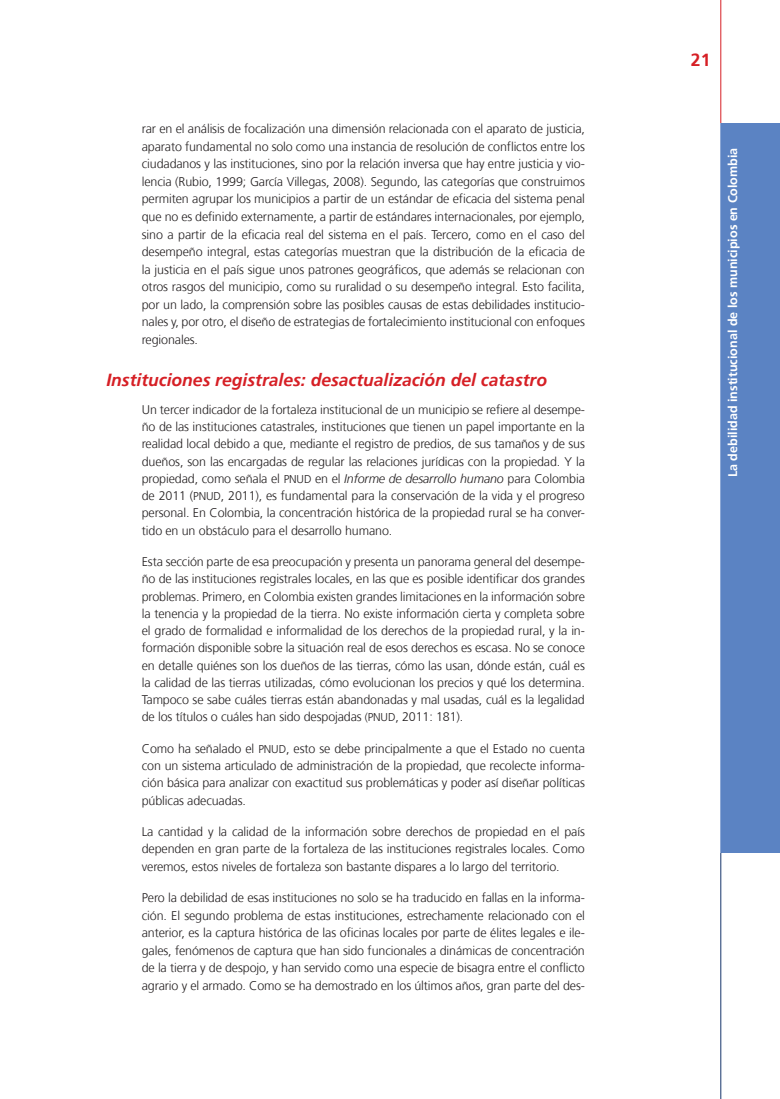
<style>
.page{position:relative;width:780px;height:1099px;background:#fff}
.page>*{position:absolute;margin:0;border:0;box-sizing:border-box;transform-origin:0 0}
.t1{font:italic 700 17.5px "Frutiger";color:#d61f25}
.t2{font:700 17.5px "Frutiger";color:#d61f25}
.t3{font:300 12.5px/17.2px "Frutiger";letter-spacing:-.01em;color:#231f20;text-align:justify}
.t4{font:700 12.5px "Frutiger";color:#fff}
.s1{font-size:11.25px}
.s2{font-style:italic}
</style>
<div class="page">
<div style="left:720px;top:123px;width:60px;height:729px;background:#5b83c3"></div>
<hr style="left:720px;top:0;width:1px;height:123px;background:#d61f25">
<hr style="left:720px;top:852px;width:1px;height:246px;background:#16346b">
<p class="t3" style="left:142px;top:121px;width:444px">rar en el análisis de focalización una dimensión relacionada con el aparato de justicia, aparato fundamental no solo como una instancia de resolución de conflictos entre los ciudadanos y las instituciones, sino por la relación inversa que hay entre justicia y vio&shy;lencia (Rubio, 1999; García Villegas, 2008). Segundo, las categorías que construimos permiten agrupar los municipios a partir de un estándar de eficacia del sistema penal que no es definido externamente, a partir de estándares internacionales, por ejemplo, sino a partir de la eficacia real del sistema en el país. Tercero, como en el caso del desempeño integral, estas categorías muestran que la distribución de la eficacia de la justicia en el país sigue unos patrones geográficos, que además se relacionan con otros rasgos del municipio, como su ruralidad o su desempeño integral. Esto facilita, por un lado, la comprensión sobre las posibles causas de estas debilidades institucio&shy;nales y, por otro, el diseño de estrategias de fortalecimiento institucional con enfoques regionales.</p>
<h1 class="t1" style="left:106px;top:369px;width:442px">Instituciones registrales: desactualización del catastro</h1>
<p class="t3" style="left:142px;top:401px;width:444px">Un tercer indicador de la fortaleza institucional de un municipio se refiere al desempe&shy;ño de las instituciones catastrales, instituciones que tienen un papel importante en la realidad local debido a que, mediante el registro de predios, de sus tamaños y de sus dueños, son las encargadas de regular las relaciones jurídicas con la propiedad. Y la propiedad, como señala el <span class="s1">PNUD</span> en el <span class="s2">Informe de desarrollo humano</span> para Colombia de 2011 (<span class="s1">PNUD</span>, 2011), es fundamental para la conservación de la vida y el progreso personal. En Colombia, la concentración histórica de la propiedad rural se ha conver&shy;tido en un obstáculo para el desarrollo humano.</p>
<p class="t3" style="left:142px;top:553px;width:444px">Esta sección parte de esa preocupación y presenta un panorama general del desempe&shy;ño de las instituciones registrales locales, en las que es posible identificar dos grandes problemas. Primero, en Colombia existen grandes limitaciones en la información sobre la tenencia y la propiedad de la tierra. No existe información cierta y completa sobre el grado de formalidad e informalidad de los derechos de la propiedad rural, y la in&shy;formación disponible sobre la situación real de esos derechos es escasa. No se conoce en detalle quiénes son los dueños de las tierras, cómo las usan, dónde están, cuál es la calidad de las tierras utilizadas, cómo evolucionan los precios y qué los determina.<br>Tampoco se sabe cuáles tierras están abandonadas y mal usadas, cuál es la legalidad de los títulos o cuáles han sido despojadas <span class="s1">(PNUD</span>, 2011: 181).</p>
<p class="t3" style="left:142px;top:740px;width:444px">Como ha señalado el <span class="s1">PNUD</span>, esto se debe principalmente a que el Estado no cuenta con un sistema articulado de administración de la propiedad, que recolecte informa&shy;ción básica para analizar con exactitud sus problemáticas y poder así diseñar políticas públicas adecuadas.</p>
<p class="t3" style="left:142px;top:823px;width:444px">La cantidad y la calidad de la información sobre derechos de propiedad en el país dependen en gran parte de la fortaleza de las instituciones registrales locales. Como veremos, estos niveles de fortaleza son bastante dispares a lo largo del territorio.</p>
<p class="t3" style="left:142px;top:889px;width:444px">Pero la debilidad de esas instituciones no solo se ha traducido en fallas en la informa&shy;ción. El segundo problema de estas instituciones, estrechamente relacionado con el anterior, es la captura histórica de las oficinas locales por parte de élites legales e ile&shy;gales, fenómenos de captura que han sido funcionales a dinámicas de concentración de la tierra y de despojo, y han servido como una especie de bisagra entre el conflicto agrario y el armado. Como se ha demostrado en los últimos años, gran parte del des-</p>
<h1 class="t2" style="left:691px;top:50px;width:21px">21</h1>
<p class="t4" style="left:725px;top:477px;width:331px;rotate:-90deg">La debilidad institucional de los municipios en Colombia</p>
</div>
